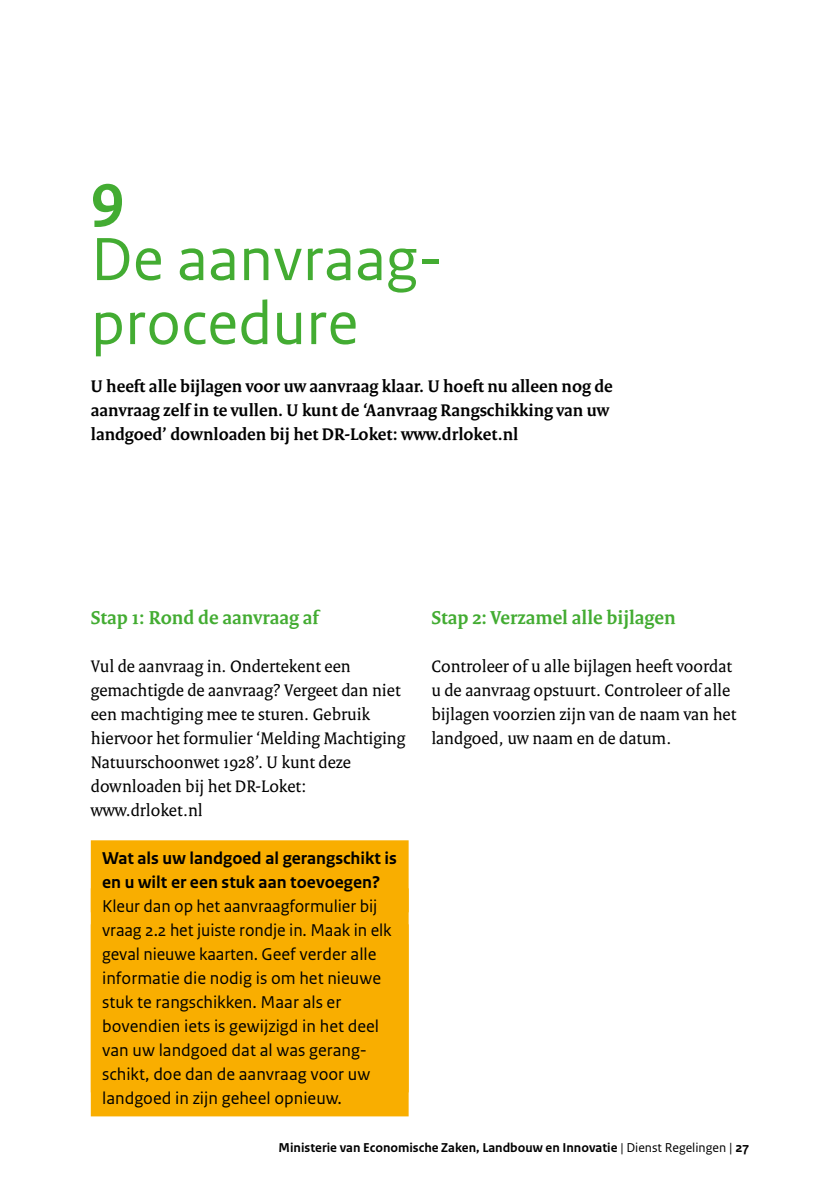
<style>
.page{position:relative;width:840px;height:1191px;background:#fff}
.page>*{position:absolute;margin:0;border:0;box-sizing:border-box;transform-origin:0 0}
.t1{font:64px/64px "Rijksoverheid Sans Text";color:#43ac32}
.t2{font:700 64px "Rijksoverheid Sans Text";color:#43ac32}
.t3{font:700 20px "Rijksoverheid Serif";color:#43ac32}
.t4{font:18px/24px "Rijksoverheid Serif";color:#000}
.t5{font:18px/24px "Rijksoverheid Sans Text";color:#000}
.t6{font:700 18px/24px "Rijksoverheid Serif";color:#000}
.t7{font:700 18px/24px "Rijksoverheid Sans Text";color:#000}
.t8{font:700 13.6px "Rijksoverheid Sans Text";color:#000}
.s1{font-weight:400}
.s2{font-weight:400;font-size:14px}
.s3{font-size:14px}
</style>
<div class="page">
<div style="left:91px;top:840px;width:317px;height:72px;background:#f9ae00"></div>
<div style="left:91px;top:888px;width:317px;height:204px;background:#f9ae00"></div>
<div style="left:91px;top:924px;width:317px;height:192px;background:#f9ae00"></div>
<h1 class="t2" style="left:91px;top:159px;width:35px">9</h1>
<h1 class="t1" style="left:91px;top:228px;width:354px">De aanvraag&shy;procedure</h1>
<p class="t6" style="left:91px;top:374px;width:523px">U heeft alle bijlagen voor uw aanvraag klaar. U hoeft nu alleen nog de aanvraag zelf in te vullen. U kunt de ‘Aanvraag Rangschikking van uw landgoed’ downloaden bij het DR-Loket: www.drloket.nl</p>
<p class="t3" style="left:91px;top:605px;width:229px">Stap 1: Rond de aanvraag af</p>
<p class="t4" style="left:91px;top:654px;width:316px">Vul de aanvraag in. Ondertekent een gemachtigde de aanvraag? Vergeet dan niet een machtiging mee te sturen. Gebruik hiervoor het formulier ‘Melding Machtiging Natuurschoonwet 1928’. U kunt deze downloaden bij het DR-Loket: www.drloket.nl</p>
<p class="t7" style="left:102px;top:846px;width:296px">Wat als uw landgoed al gerangschikt is en u wilt er een stuk aan toevoegen?</p>
<p class="t5" style="left:102px;top:894px;width:291px">Kleur dan op het aanvraagformulier bij vraag 2.2 het juiste rondje in. Maak in elk geval nieuwe kaarten. Geef verder alle informatie die nodig is om het nieuwe stuk te rangschikken. Maar als er bovendien iets is gewijzigd in het deel van uw landgoed dat al was gerang&shy;schikt, doe dan de aanvraag voor uw landgoed in zijn geheel opnieuw.</p>
<p class="t3" style="left:431px;top:605px;width:245px">Stap 2: Verzamel alle bijlagen</p>
<p class="t4" style="left:431px;top:654px;width:306px">Controleer of u alle bijlagen heeft voordat u de aanvraag opstuurt. Controleer of alle bijlagen voorzien zijn van de naam van het landgoed, uw naam en de datum.</p>
<p class="t8" style="left:278px;top:1140px;width:472px">Ministerie van Economische Zaken, Landbouw en Innovatie <span class="s1">| Dienst Regelingen</span> <span class="s2">|</span> <span class="s3">27</span></p>
</div>
